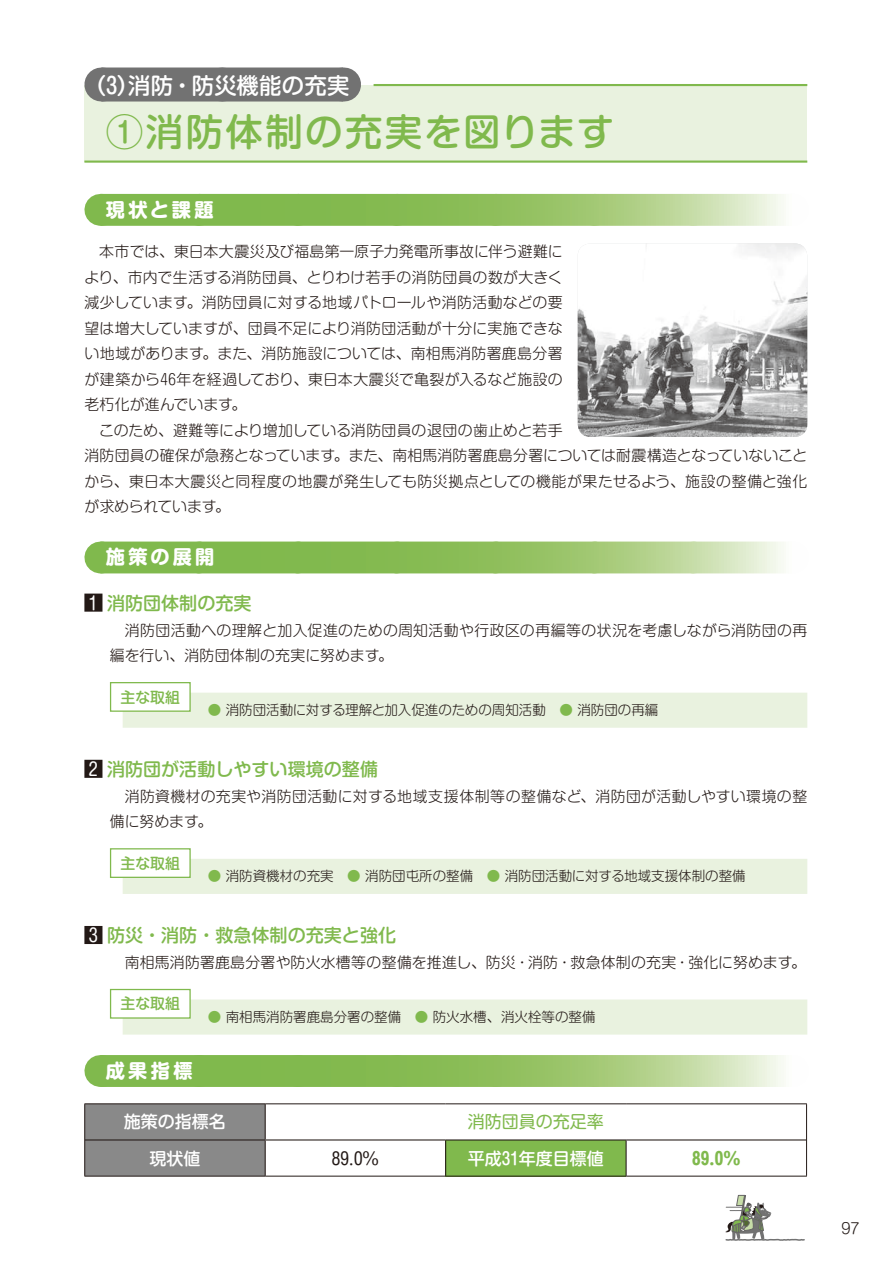
<style>
.page{position:relative;width:893px;height:1263px;background:#fff}
.page>*{position:absolute;margin:0;border:0;box-sizing:border-box;transform-origin:0 0}
.t1{font:500 37.5px "Shin M Go Pro";letter-spacing:.055em;color:#80b94d}
.t2{font:500 22.35px "Shin M Go Pro";letter-spacing:.01em;color:#fff}
.t3{font:700 19.2px "Shin M Go Pro";letter-spacing:.18em;color:#fff}
.t4{font:500 18px "Shin M Go Pro";color:#80b94d}
.t5{font:500 16.95px "Shin M Go Pro";color:#fff}
.t6{font:16.95px "Shin M Go Pro";color:#80b94d}
.t7{font:16.95px "Shin M Go Pro";color:#231916}
.t8{font:700 16.95px "Shin M Go Pro";color:#80b94d}
.t9{font:300 14.85px/25.5px "Shin M Go Pro";letter-spacing:.015em;color:#231916}
.t10{font:500 14.85px "Shin M Go Pro";color:#80b94d}
.t11{font:300 13.5px "Shin M Go Pro";color:#231916}
.s1{font-weight:400;color:#fff}
.s2{color:#80b94d}
</style>
<div class="page">
<svg style="left:725px;top:1195px;width:80px;height:46px"></svg>
<svg style="left:101px;top:194px;width:683px;height:32px;background:#a0ca7a"></svg>
<svg style="left:199px;top:194px;width:543px;height:32px;background:#97c469"></svg>
<svg style="left:101px;top:541px;width:683px;height:32px;background:#a1cb7b"></svg>
<svg style="left:199px;top:541px;width:543px;height:32px;background:#99c46b"></svg>
<div style="left:84px;top:594px;width:18px;height:18px;background:#231916"></div>
<div style="left:84px;top:760px;width:18px;height:18px;background:#231916"></div>
<div style="left:84px;top:926px;width:18px;height:18px;background:#231916"></div>
<svg style="left:101px;top:1055px;width:683px;height:32px;background:#a0ca79"></svg>
<svg style="left:199px;top:1055px;width:543px;height:32px;background:#97c369"></svg>
<div style="left:123px;top:693px;width:684px;height:35px;background:#e9f2df"></div>
<div style="left:123px;top:859px;width:684px;height:35px;background:#e9f2df"></div>
<div style="left:123px;top:999px;width:684px;height:35px;background:#e9f2df"></div>
<div style="left:85px;top:1104px;width:180px;height:72px;background:#898989"></div>
<div style="left:446px;top:1140px;width:180px;height:36px;background:#80b94d"></div>
<hr style="left:265px;top:1104px;width:1px;height:35px;background:#231916">
<hr style="left:85px;top:1139px;width:180px;height:1px;background:#231916">
<hr style="left:265px;top:1139px;width:181px;height:1px;background:#231916">
<hr style="left:265px;top:1140px;width:1px;height:36px;background:#231916">
<hr style="left:446px;top:1139px;width:180px;height:1px;background:#231916">
<hr style="left:445px;top:1140px;width:1px;height:36px;background:#231916">
<hr style="left:626px;top:1139px;width:180px;height:1px;background:#231916">
<hr style="left:626px;top:1140px;width:1px;height:36px;background:#231916">
<hr style="left:84px;top:1103px;width:181px;height:1px;background:#231916">
<hr style="left:84px;top:1104px;width:1px;height:36px;background:#231916">
<hr style="left:265px;top:1103px;width:181px;height:1px;background:#231916">
<hr style="left:446px;top:1103px;width:180px;height:1px;background:#231916">
<hr style="left:626px;top:1103px;width:181px;height:1px;background:#231916">
<hr style="left:806px;top:1104px;width:1px;height:36px;background:#231916">
<hr style="left:84px;top:1140px;width:1px;height:36px;background:#231916">
<hr style="left:806px;top:1140px;width:1px;height:36px;background:#231916">
<hr style="left:84px;top:1176px;width:181px;height:1px;background:#231916">
<hr style="left:265px;top:1176px;width:181px;height:1px;background:#231916">
<hr style="left:446px;top:1176px;width:180px;height:1px;background:#231916">
<hr style="left:626px;top:1176px;width:181px;height:1px;background:#231916">
<img style="left:578px;top:243px;width:229px;height:194px">
<div style="left:111px;top:683px;width:79px;height:28px;background:#fff"></div>
<div style="left:110px;top:682px;width:81px;height:30px;border:1px solid #80b94d"></div>
<div style="left:111px;top:849px;width:79px;height:28px;background:#fff"></div>
<div style="left:110px;top:848px;width:81px;height:30px;border:1px solid #80b94d"></div>
<div style="left:111px;top:989px;width:79px;height:29px;background:#fff"></div>
<div style="left:110px;top:989px;width:81px;height:30px;border:1px solid #80b94d"></div>
<div style="left:84px;top:85px;width:723px;height:77px;background:#e9f2df"></div>
<hr style="left:374px;top:84px;width:433px;height:2px;background:#80b94d">
<hr style="left:84px;top:161px;width:723px;height:2px;background:#80b94d">
<div style="left:101px;top:68px;width:242px;height:34px;background:#727272"></div>
<svg style="left:222px;top:101px;width:61px;height:1px"></svg>
<hr style="left:343px;top:68px;width:1px;height:34px;background:#727272">
<h2 class="t2" style="left:84px;top:67px;width:267px">（3）消防・防災機能の充実</h2>
<h1 class="t1" style="left:106px;top:101px;width:510px">①消防体制の充実を図ります</h1>
<p class="t3" style="left:106px;top:194px;width:110px">現状と課題</p>
<p class="t9" style="left:84px;top:237px;width:480px;text-align:justify;text-indent:15px">本市では、東日本大震災及び福島第一原子力発電所事故に伴う避難により、市内で生活する消防団員、とりわけ若手の消防団員の数が大きく減少しています。消防団員に対する地域パトロールや消防活動などの要望は増大していますが、団員不足により消防団活動が十分に実施できない地域があります。また、消防施設については、南相馬消防署鹿島分署が建築から46年を経過しており、東日本大震災で亀裂が入るなど施設の老朽化が進んでいます。</p>
<p class="t9" style="left:84px;top:416px;width:724px;text-indent:15px">このため、避難等により増加している消防団員の退団の歯止めと若手<br>消防団員の確保が急務となっています。また、南相馬消防署鹿島分署については耐震構造となっていないことから、東日本大震災と同程度の地震が発生しても防災拠点としての機能が果たせるよう、施設の整備と強化が求められています。</p>
<p class="t3" style="left:106px;top:541px;width:110px">施策の展開</p>
<p class="t4" style="left:89px;top:589px;width:164px"><span class="s1">1</span> 消防団体制の充実</p>
<p class="t9" style="left:110px;top:615px;width:699px;text-indent:15px">消防団活動への理解と加入促進のための周知活動や行政区の再編等の状況を考慮しながら消防団の再編を行い、消防団体制の充実に努めます。</p>
<p class="t10" style="left:121px;top:685px;width:61px">主な取組</p>
<p class="t11" style="left:208px;top:699px;width:452px"><span class="s2">●</span> 消防団活動に対する理解と加入促進のための周知活動　<span class="s2">●</span> 消防団の再編</p>
<p class="t4" style="left:89px;top:755px;width:291px"><span class="s1">2</span> 消防団が活動しやすい環境の整備</p>
<p class="t9" style="left:110px;top:782px;width:699px;text-indent:15px">消防資機材の充実や消防団活動に対する地域支援体制等の整備など、消防団が活動しやすい環境の整備に努めます。</p>
<p class="t10" style="left:121px;top:851px;width:61px">主な取組</p>
<p class="t11" style="left:208px;top:865px;width:539px"><span class="s2">●</span> 消防資機材の充実　<span class="s2">●</span> 消防団屯所の整備　<span class="s2">●</span> 消防団活動に対する地域支援体制の整備</p>
<p class="t4" style="left:89px;top:921px;width:309px"><span class="s1">3</span> 防災・消防・救急体制の充実と強化</p>
<p class="t9" style="left:125px;top:948px;width:683px">南相馬消防署鹿島分署や防火水槽等の整備を推進し、防災・消防・救急体制の充実・強化に努めます。</p>
<p class="t10" style="left:121px;top:992px;width:61px">主な取組</p>
<p class="t11" style="left:208px;top:1006px;width:389px"><span class="s2">●</span> 南相馬消防署鹿島分署の整備　<span class="s2">●</span> 防火水槽、消火栓等の整備</p>
<p class="t3" style="left:106px;top:1055px;width:88px">成果指標</p>
<p class="t5" style="left:124px;top:1108px;width:104px">施策の指標名</p>
<p class="t6" style="left:468px;top:1108px;width:138px">消防団員の充足率</p>
<p class="t5" style="left:149px;top:1144px;width:53px">現状値</p>
<p class="t7" style="left:332px;top:1144px;width:48px">89.0%</p>
<p class="t5" style="left:468px;top:1144px;width:138px">平成31年度目標値</p>
<p class="t8" style="left:692px;top:1144px;width:50px">89.0%</p>
<p class="t9" style="left:841px;top:1213px;width:20px">97</p>
</div>
